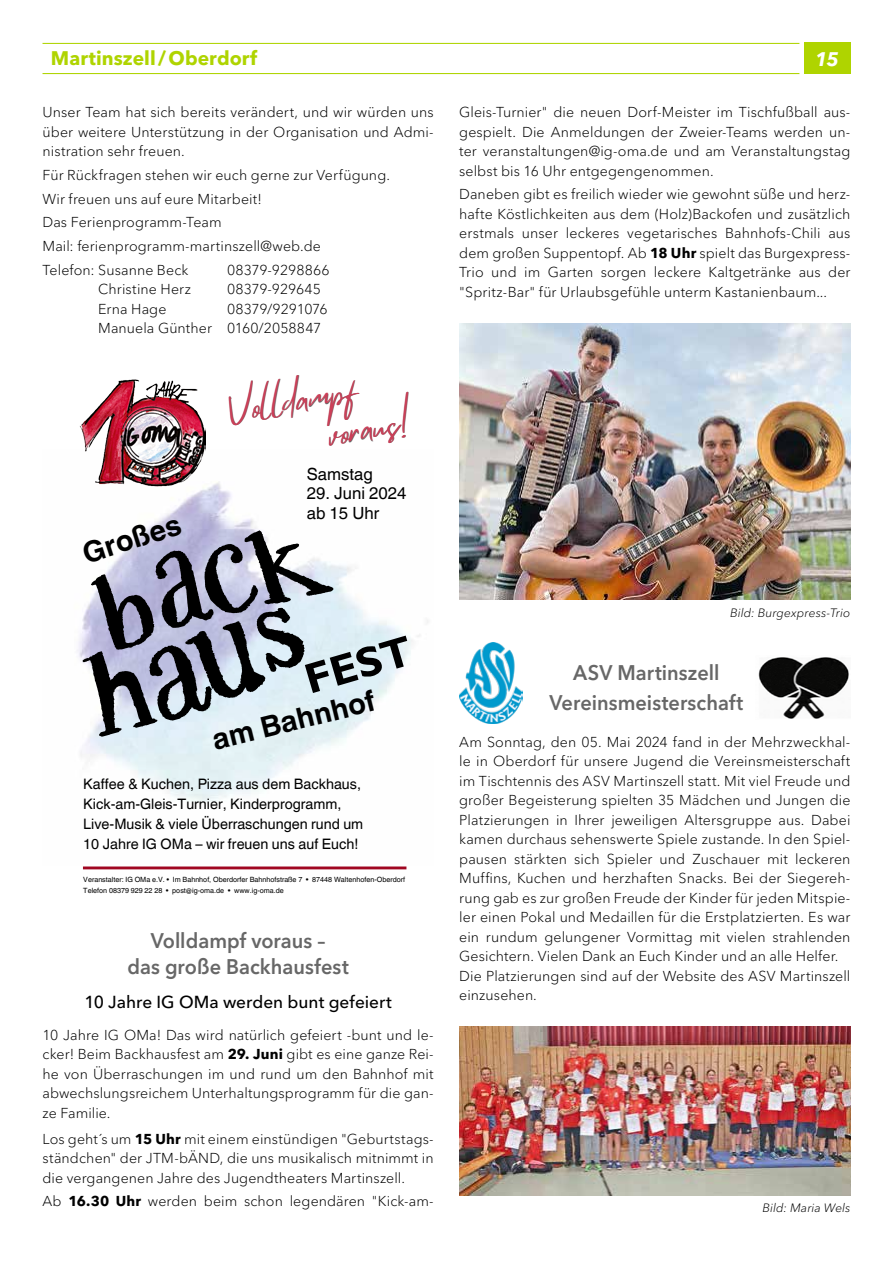
<style>
.page{position:relative;width:893px;height:1263px;background:#fff}
.page>*{position:absolute;margin:0;border:0;box-sizing:border-box;transform-origin:0 0}
.t1{font:700 42.75px "Gill Sans MT Std";color:#000}
.t2{font:33.6px/41px "Mistrully";color:#cd3f58}
.t3{font:700 28.8px "Helvetica Hebrew";color:#000}
.t4{font:600 21px/25.5px "Avenir Next LT Pro";color:#676767;text-align:center;scale:.95 1}
.t5{font:700 19.5px "Avenir Next LT Pro";letter-spacing:.005em;color:#afd400}
.t6{font:italic 700 19.5px "Avenir Next LT Pro";color:#fff}
.t7{font:500 17.25px "Avenir Next LT Pro";color:#000}
.t8{font:16.8px/19.8px "Helvetica Hebrew";color:#000}
.t9{font:14.4px/19.8px "Helvetica Hebrew";color:#000}
.t10{font:300 14.25px/19.5px "Avenir Next LT Pro";letter-spacing:.005em;color:#000;text-align:justify}
.t11{font:italic 300 12px "Avenir Next LT Pro";letter-spacing:.015em;color:#000}
.t12{font:7.2px/10.8px "Helvetica Hebrew";color:#000}
.s1{font-weight:700}
.s2{color:rgb(0 0 0/.6)}
</style>
<div class="page">
<div style="left:804px;top:43px;width:46px;height:31px;background:#afd400"></div>
<hr style="left:43px;top:73px;width:756px;height:1px;background:#afd400">
<hr style="left:43px;top:43px;width:756px;height:1px;background:#afd400">
<img style="left:77px;top:482px;width:351px;height:320px">
<img style="left:79px;top:379px;width:127px;height:109px">
<svg style="left:83px;top:530px;width:250px;height:207px;background:#9ea3af"></svg>
<hr style="left:83px;top:866px;width:323px;height:3px;background:#a00621">
<img style="left:459px;top:323px;width:391px;height:276px">
<img style="left:459px;top:1026px;width:391px;height:170px">
<img style="left:459px;top:643px;width:63px;height:80px">
<img style="left:758px;top:657px;width:91px;height:62px">
<h3 class="t5" style="left:51px;top:46px;width:208px">Martinszell /Oberdorf</h3>
<h3 class="t6" style="left:815px;top:47px;width:25px">15</h3>
<p class="t10" style="left:43px;top:102px;width:393px">Unser Team hat sich bereits verändert, und wir würden uns über weitere Unterstützung in der Organisation und Admi&shy;nistration sehr freuen.</p>
<p class="t10" style="left:43px;top:163px;width:349px;line-height:23.7px;text-align:left">Für Rückfragen stehen wir euch gerne zur Verfügung.<br>Wir freuen uns auf eure Mitarbeit!<br>Das Ferienprogramm-Team<br>Mail: ferienprogramm-martinszell@web.de<br>Telefon: Susanne Beck</p>
<p class="t10" style="left:459px;top:102px;width:393px">Gleis-Turnier" die neuen Dorf-Meister im Tischfußball aus&shy;gespielt. Die Anmeldungen der Zweier-Teams werden un&shy;ter veranstaltungen@ig-oma.de und am Veranstaltungstag selbst bis 16 Uhr entgegengenommen.</p>
<p class="t10" style="left:459px;top:185px;width:393px">Daneben gibt es freilich wieder wie gewohnt süße und herz&shy;hafte Köstlichkeiten aus dem (Holz)Backofen und zusätzlich erstmals unser leckeres vegetarisches Bahnhofs-Chili aus dem großen Suppentopf. Ab <span class="s1">18 Uhr</span> spielt das Burgexpress-Trio und im Garten sorgen leckere Kaltgetränke aus der "Spritz-Bar" für Urlaubsgefühle unterm Kastanienbaum...</p>
<p class="t10" style="left:227px;top:260px;width:104px">08379-9298866</p>
<p class="t10" style="left:98px;top:280px;width:94px">Christine Herz</p>
<p class="t10" style="left:227px;top:280px;width:95px">08379-929645</p>
<p class="t10" style="left:98px;top:299px;width:70px">Erna Hage</p>
<p class="t10" style="left:98px;top:299px;width:231px;text-indent:129px">08379/9291076<br>Manuela Günther 0160/2058847</p>
<h3 class="t3" style="left:78px;top:538px;width:103px;rotate:-18deg">Großes</h3>
<h2 class="t2" style="left:318px;top:373px;width:89px;text-indent:-95px;rotate:-10deg">Volldampf <span class="s2">vorau</span>s!</h2>
<p class="t8" style="left:307px;top:464px;width:67px">Samstag</p>
<p class="t8" style="left:307px;top:484px;width:101px">29. Juni 2024 ab 15 Uhr</p>
<h1 class="t1" style="left:299px;top:654px;width:111px;rotate:-16deg">FEST</h1>
<h3 class="t3" style="left:208px;top:723px;width:168px;rotate:-14deg">am Bahnhof</h3>
<p class="t9" style="left:83px;top:775px;width:281px">Kaffee &amp; Kuchen, Pizza aus dem Backhaus, Kick-am-Gleis-Turnier, Kinderprogramm, Live-Musik &amp; viele Überraschungen rund um 10 Jahre IG OMa – wir freuen uns auf Euch!</p>
<p class="t12" style="left:83px;top:874px;width:323px">Veranstalter: IG OMa e.V. • Im Bahnhof, Oberdorfer Bahnhofstraße 7 • 87448 Waltenhofen-Oberdorf<br>Telefon 08379 929 22 28 • post@ig-oma.de • www.ig-oma.de</p>
<h3 class="t4" style="left:127px;top:928px;width:234px">Volldampf voraus –<br>das große Backhausfest</h3>
<p class="t7" style="left:84px;top:991px;width:309px">10 Jahre IG OMa werden bunt gefeiert</p>
<p class="t10" style="left:43px;top:1025px;width:393px">10 Jahre IG OMa! Das wird natürlich gefeiert -bunt und le&shy;cker! Beim Backhausfest am <span class="s1">29. Juni</span> gibt es eine ganze Rei&shy;he von Überraschungen im und rund um den Bahnhof mit abwechslungsreichem Unterhaltungsprogramm für die gan&shy;ze Familie.</p>
<p class="t10" style="left:43px;top:1129px;width:393px">Los geht´s um <span class="s1">15 Uhr</span> mit einem einstündigen "Geburtstags&shy;ständchen" der JTM-bÄND, die uns musikalisch mitnimmt in die vergangenen Jahre des Jugendtheaters Martinszell.</p>
<p class="t10" style="left:43px;top:1192px;width:393px">Ab <span class="s1">16.30 Uhr</span> werden beim schon legendären "Kick-am-</p>
<p class="t11" style="left:730px;top:606px;width:122px">Bild: Burgexpress-Trio</p>
<h3 class="t4" style="left:549px;top:658px;width:205px;line-height:29.7px">ASV Martinszell<br>Vereinsmeisterschaft</h3>
<p class="t10" style="left:459px;top:732px;width:393px;text-align:left">Am Sonntag, den 05. Mai 2024 fand in der Mehrzweckhal&shy;le in Oberdorf für unsere Jugend die Vereinsmeisterschaft im Tischtennis des ASV Martinszell statt. Mit viel Freude und großer Begeisterung spielten 35 Mädchen und Jungen die Platzierungen in Ihrer jeweiligen Altersgruppe aus. Dabei kamen durchaus sehenswerte Spiele zustande. In den Spiel&shy;pausen stärkten sich Spieler und Zuschauer mit leckeren Muffins, Kuchen und herzhaften Snacks. Bei der Siegereh&shy;rung gab es zur großen Freude der Kinder für jeden Mitspie&shy;ler einen Pokal und Medaillen für die Erstplatzierten. Es war ein rundum gelungener Vormittag mit vielen strahlenden Gesichtern. Vielen Dank an Euch Kinder und an alle Helfer.<br>Die Platzierungen sind auf der Website des ASV Martinszell einzusehen.</p>
<p class="t11" style="left:762px;top:1200px;width:90px">Bild: Maria Wels</p>
</div>
